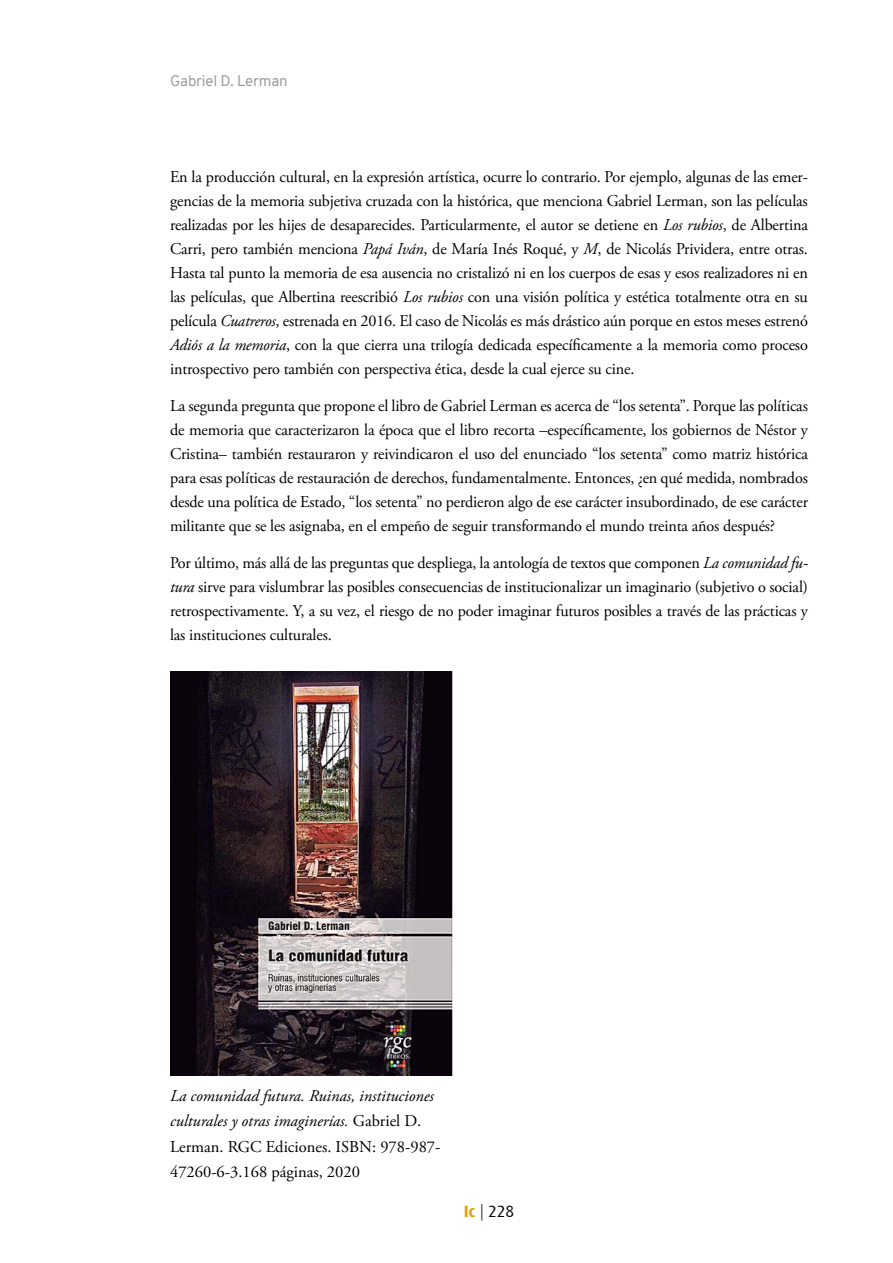
<style>
.page{position:relative;width:893px;height:1263px;background:#fff}
.page>*{position:absolute;margin:0;border:0;box-sizing:border-box;transform-origin:0 0}
.t1{font:16.5px/24px "Adobe Garamond Pro";letter-spacing:-.01em;color:#000;text-align:justify}
.t2{font:16.5px "Dax";color:#000}
.t3{font:15px "Overpass";letter-spacing:-.01em;color:#9d9d9c}
.s1{font-style:italic}
.s2{font-weight:700;color:#e3a200}
.s3{font-weight:300}
</style>
<div class="page">
<img style="left:170px;top:672px;width:283px;height:403px">
<p class="t3" style="left:170px;top:71px;width:119px">Gabriel D. Lerman</p>
<p class="t1" style="left:170px;top:165px;width:639px">En la producción cultural, en la expresión artística, ocurre lo contrario. Por ejemplo, algunas de las emer&shy;gencias de la memoria subjetiva cruzada con la histórica, que menciona Gabriel Lerman, son las películas realizadas por les hijes de desaparecides. Particularmente, el autor se detiene en <span class="s1">Los rubios</span>, de Albertina Carri, pero también menciona <span class="s1">Papá Iván</span>, de María Inés Roqué, y <span class="s1">M</span>, de Nicolás Prividera, entre otras.<br>Hasta tal punto la memoria de esa ausencia no cristalizó ni en los cuerpos de esas y esos realizadores ni en las películas, que Albertina reescribió <span class="s1">Los rubios</span> con una visión política y estética totalmente otra en su película <span class="s1">Cuatreros</span>, estrenada en 2016. El caso de Nicolás es más drástico aún porque en estos meses estrenó <span class="s1">Adiós a la memoria</span>, con la que cierra una trilogía dedicada específicamente a la memoria como proceso introspectivo pero también con perspectiva ética, desde la cual ejerce su cine.</p>
<p class="t1" style="left:170px;top:394px;width:639px">La segunda pregunta que propone el libro de Gabriel Lerman es acerca de “los setenta”. Porque las políticas de memoria que caracterizaron la época que el libro recorta –específicamente, los gobiernos de Néstor y Cristina– también restauraron y reivindicaron el uso del enunciado “los setenta” como matriz histórica para esas políticas de restauración de derechos, fundamentalmente. Entonces, ¿en qué medida, nombrados desde una política de Estado, “los setenta” no perdieron algo de ese carácter insubordinado, de ese carácter militante que se les asignaba, en el empeño de seguir transformando el mundo treinta años después?</p>
<p class="t1" style="left:170px;top:551px;width:639px">Por último, más allá de las preguntas que despliega, la antología de textos que componen <span class="s1">La comunidad fu&shy;tura</span> sirve para vislumbrar las posibles consecuencias de institucionalizar un imaginario (subjetivo o social) retrospectivamente. Y, a su vez, el riesgo de no poder imaginar futuros posibles a través de las prácticas y las instituciones culturales.</p>
<p class="t1" style="left:170px;top:1083px;width:272px;line-height:25.5px;text-align:left"><span class="s1">La comunidad futura. Ruinas, instituciones culturales y otras imaginerías.</span> Gabriel D.<br>Lerman. RGC Ediciones. ISBN: 978-987- 47260-6-3.168 páginas, 2020</p>
<p class="t2" style="left:464px;top:1202px;width:52px"><span class="s2">Ic</span> <span class="s3">|</span> 228</p>
</div>
